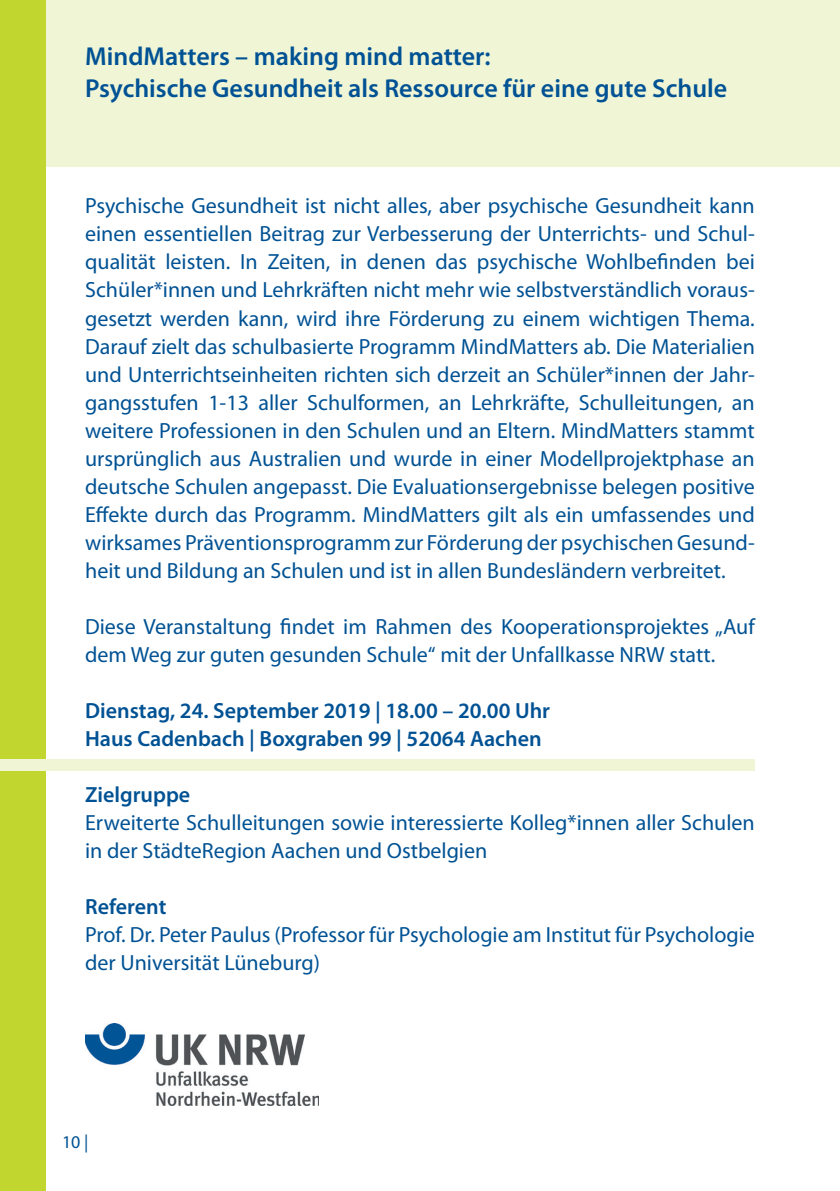
<style>
.page{position:relative;width:840px;height:1191px;background:#fff}
.page>*{position:absolute;margin:0;border:0;box-sizing:border-box;transform-origin:0 0}
.t1{font:600 26px/32px "Myriad Pro";color:#005294}
.t2{font:22px/28px "Myriad Pro";color:#005294}
.t3{font:600 22px/28px "Myriad Pro";color:#005294}
.t4{font:18px "Myriad Pro";color:#005294}
</style>
<div class="page">
<hr style="left:839px;top:0;width:1px;height:167px;background:#f0f5d5">
<div style="left:0;top:0;width:839px;height:167px;background:#f0f5d5"></div>
<div style="left:0;top:0;width:45px;height:1191px;background:#c1d72f"></div>
<div style="left:0;top:759px;width:754px;height:11px;background:#f0f5d5"></div>
<img style="left:85px;top:1023px;width:233px;height:83px">
<p class="t1" style="left:85px;top:41px;width:643px">MindMatters – making mind matter:<br>Psychische Gesundheit als Ressource für eine gute Schule</p>
<p class="t2" style="left:85px;top:192px;width:671px;text-align:justify">Psychische Gesundheit ist nicht alles, aber psychische Gesundheit kann einen essentiellen Beitrag zur Verbesserung der Unterrichts- und Schul&shy;qualität leisten. In Zeiten, in denen das psychische Wohlbefinden bei Schüler*innen und Lehrkräften nicht mehr wie selbstverständlich voraus&shy;gesetzt werden kann, wird ihre Förderung zu einem wichtigen Thema.<br>Darauf zielt das schulbasierte Programm MindMatters ab. Die Materialien und Unterrichtseinheiten richten sich derzeit an Schüler*innen der Jahr&shy;gangsstufen 1-13 aller Schulformen, an Lehrkräfte, Schulleitungen, an weitere Professionen in den Schulen und an Eltern. MindMatters stammt ursprünglich aus Australien und wurde in einer Modellprojektphase an deutsche Schulen angepasst. Die Evaluationsergebnisse belegen positive Effekte durch das Programm. MindMatters gilt als ein umfassendes und wirksames Präventionsprogramm zur Förderung der psychischen Gesund&shy;heit und Bildung an Schulen und ist in allen Bundesländern verbreitet.</p>
<p class="t2" style="left:85px;top:612px;width:670px">Diese Veranstaltung findet im Rahmen des Kooperationsprojektes „Auf dem Weg zur guten gesunden Schule“ mit der Unfallkasse NRW statt.</p>
<p class="t3" style="left:85px;top:696px;width:466px">Dienstag, 24. September 2019 | 18.00 – 20.00 Uhr<br>Haus Cadenbach | Boxgraben 99 | 52064 Aachen</p>
<p class="t3" style="left:85px;top:780px;width:107px">Zielgruppe</p>
<p class="t2" style="left:85px;top:808px;width:670px">Erweiterte Schulleitungen sowie interessierte Kolleg*innen aller Schulen in der StädteRegion Aachen und Ostbelgien</p>
<p class="t3" style="left:85px;top:892px;width:83px">Referent</p>
<p class="t2" style="left:85px;top:920px;width:671px">Prof. Dr. Peter Paulus (Professor für Psychologie am Institut für Psychologie der Universität Lüneburg)</p>
<p class="t4" style="left:62px;top:1132px;width:28px">10 |</p>
</div>
